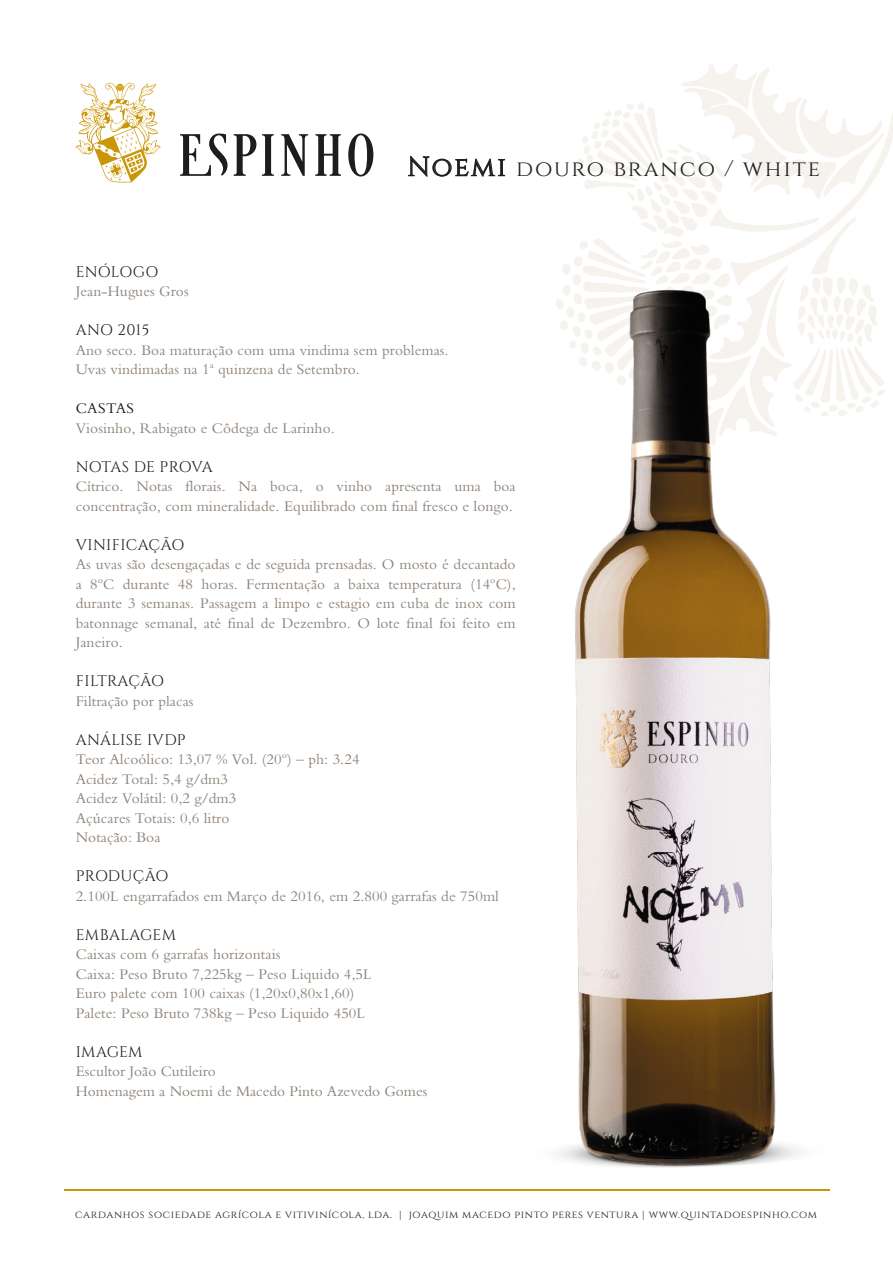
<style>
.page{position:relative;width:893px;height:1263px;background:#fff}
.page>*{position:absolute;margin:0;border:0;box-sizing:border-box;transform-origin:0 0}
.t1{font:22.5px "Cinzel";letter-spacing:.08em;color:#1d1d1b}
.t2{font:15.3px/19.5px "M Bembo";letter-spacing:.005em;color:#8e8279}
.t3{font:15.3px "Cinzel";letter-spacing:.02em;color:#1d1d1b}
.t4{font:15.3px "Cinzel";color:#1d1d1b}
.t5{font:15.3px "M Bembo";letter-spacing:.025em;color:#1d1d1b}
.t6{font:10.5px "Cinzel";letter-spacing:.06em;color:#1d1d1b}
.s1{font-size:27px}
</style>
<div class="page">
<svg style="left:563px;top:63px;width:316px;height:353px"></svg>
<svg style="left:709px;top:92px;width:184px;height:194px"></svg>
<svg style="left:841px;top:346px;width:44px;height:57px"></svg>
<svg style="left:584px;top:107px;width:80px;height:82px"></svg>
<svg style="left:582px;top:238px;width:75px;height:28px"></svg>
<svg style="left:180px;top:133px;width:48px;height:43px"></svg>
<svg style="left:234px;top:134px;width:22px;height:42px"></svg>
<svg style="left:262px;top:134px;width:12px;height:42px"></svg>
<svg style="left:281px;top:134px;width:27px;height:42px"></svg>
<svg style="left:315px;top:134px;width:26px;height:42px"></svg>
<svg style="left:348px;top:133px;width:25px;height:43px"></svg>
<svg style="left:75px;top:83px;width:86px;height:99px"></svg>
<hr style="left:64px;top:1189px;width:765px;height:2px;background:#ca9506">
<img style="left:556px;top:266px;width:285px;height:902px">
<svg style="left:408px;top:156px;width:97px;height:21px"></svg>
<h1 class="t1" style="left:407px;top:155px;width:414px"><span class="s1">Noemi</span> douro branco / white</h1>
<p class="t3" style="left:76px;top:263px;width:84px">ENÓLOGO</p>
<p class="t2" style="left:76px;top:282px;width:114px">Jean-Hugues Gros</p>
<p class="t3" style="left:76px;top:321px;width:75px">ANO 2015</p>
<p class="t2" style="left:76px;top:340px;width:374px">Ano seco. Boa maturação com uma vindima sem problemas.<br>Uvas vindimadas na 1ª quinzena de Setembro.</p>
<p class="t5" style="left:76px;top:400px;width:60px">CASTAS</p>
<p class="t2" style="left:76px;top:418px;width:261px">Viosinho, Rabigato e Côdega de Larinho.</p>
<p class="t4" style="left:76px;top:458px;width:139px">NOTAS DE PROVA</p>
<p class="t2" style="left:76px;top:477px;width:441px">Cítrico. Notas florais. Na boca, o vinho apresenta uma boa concentração, com mineralidade. Equilibrado com final fresco e longo.</p>
<p class="t3" style="left:76px;top:536px;width:110px">VINIFICAÇÃO</p>
<p class="t2" style="left:76px;top:555px;width:441px;text-align:justify">As uvas são desengaçadas e de seguida prensadas. O mosto é decantado a 8ºC durante 48 horas. Fermentação a baixa temperatura (14ºC), durante 3 semanas. Passagem a limpo e estagio em cuba de inox com batonnage semanal, até final de Dezembro. O lote final foi feito em Janeiro.</p>
<p class="t3" style="left:76px;top:672px;width:90px">FILTRAÇÃO</p>
<p class="t2" style="left:76px;top:691px;width:119px">Filtração por placas</p>
<p class="t3" style="left:76px;top:731px;width:111px">ANÁLISE IVDP</p>
<p class="t2" style="left:76px;top:750px;width:285px">Teor Alcoólico: 13,07 % Vol. (20º) – ph: 3.24<br>Acidez Total: 5,4 g/dm3<br>Acidez Volátil: 0,2 g/dm3<br>Açúcares Totais: 0,6 litro<br>Notação: Boa</p>
<p class="t3" style="left:76px;top:867px;width:94px">PRODUÇÃO</p>
<p class="t2" style="left:76px;top:886px;width:425px">2.100L engarrafados em Março de 2016, em 2.800 garrafas de 750ml</p>
<p class="t3" style="left:76px;top:926px;width:102px">EMBALAGEM</p>
<p class="t2" style="left:76px;top:945px;width:297px">Caixas com 6 garrafas horizontais<br>Caixa: Peso Bruto 7,225kg – Peso Liquido 4,5L Euro palete com 100 caixas (1,20x0,80x1,60)<br>Palete: Peso Bruto 738kg – Peso Liquido 450L</p>
<p class="t3" style="left:76px;top:1043px;width:68px">IMAGEM</p>
<p class="t2" style="left:76px;top:1062px;width:353px">Escultor João Cutileiro<br>Homenagem a Noemi de Macedo Pinto Azevedo Gomes</p>
<p class="t6" style="left:75px;top:1208px;width:743px">cardanhos sociedade agrícola e vitivinícola, lda. | joaquim macedo pinto peres ventura | www.quintadoespinho.com</p>
</div>
